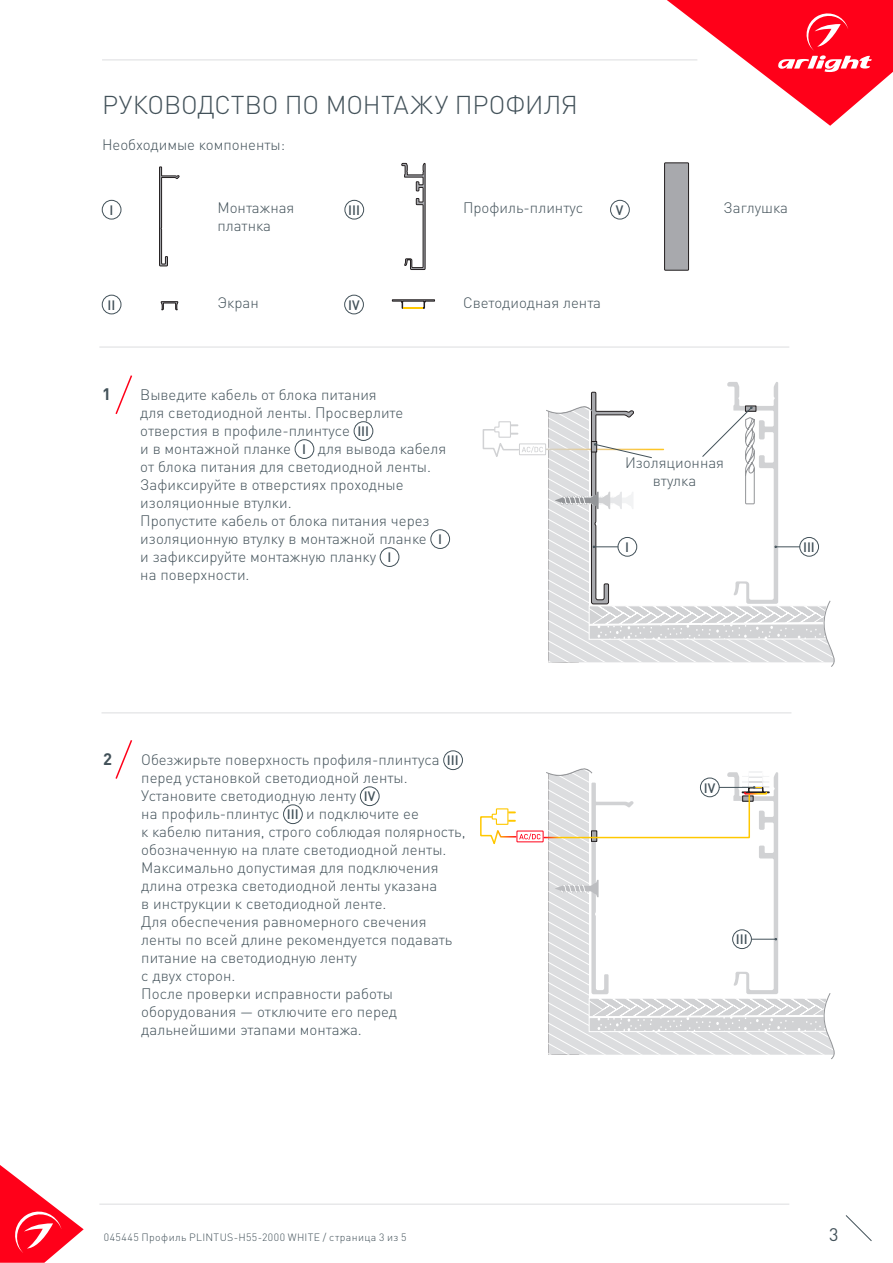
<style>
.page{position:relative;width:893px;height:1263px;background:#fff}
.page>*{position:absolute;margin:0;border:0;box-sizing:border-box;transform-origin:0 0}
.t1{font:300 25.5px "DIN Pro";letter-spacing:-.005em;color:#425159}
.t2{font:18px "DIN Pro";color:#425159}
.t3{font:700 16.5px "DIN Pro";color:#425159}
.t4{font:300 15px/18px "DIN Pro";color:#425159}
.t5{font:500 13.5px "DIN Pro";color:#425159}
.t6{font:300 10.5px "DIN Pro";letter-spacing:.04em;color:#425159}
</style>
<div class="page">
<svg style="left:0;top:1165px;width:84px;height:98px"></svg>
<svg style="left:845px;top:1215px;width:27px;height:26px"></svg>
<svg style="left:667px;top:0;width:226px;height:126px"></svg>
<hr style="left:102px;top:60px;width:595px;height:1px;background:#dcdddf">
<hr style="left:99px;top:347px;width:690px;height:1px;background:#dcdddf">
<hr style="left:102px;top:712px;width:689px;height:1px;background:#dcdddf">
<hr style="left:99px;top:1204px;width:690px;height:1px;background:#dcdddf">
<div style="left:354px;top:421px;width:19px;height:20px;border:1px solid #425159;border-radius:50%"></div>
<div style="left:295px;top:439px;width:19px;height:20px;border:1px solid #425159;border-radius:50%"></div>
<div style="left:431px;top:529px;width:19px;height:20px;border:1px solid #425159;border-radius:50%"></div>
<div style="left:380px;top:547px;width:19px;height:20px;border:1px solid #425159;border-radius:50%"></div>
<svg style="left:392px;top:299px;width:43px;height:10px"></svg>
<svg style="left:115px;top:375px;width:17px;height:39px"></svg>
<div style="left:102px;top:200px;width:19px;height:19px;border:1px solid #425159;border-radius:50%"></div>
<div style="left:345px;top:200px;width:19px;height:19px;border:1px solid #425159;border-radius:50%"></div>
<div style="left:102px;top:295px;width:19px;height:19px;border:1px solid #425159;border-radius:50%"></div>
<div style="left:610px;top:200px;width:19px;height:19px;border:1px solid #425159;border-radius:50%"></div>
<div style="left:344px;top:295px;width:20px;height:19px;border:1px solid #425159;border-radius:50%"></div>
<svg style="left:482px;top:382px;width:353px;height:285px"></svg>
<div style="left:443px;top:751px;width:20px;height:19px;border:1px solid #425159;border-radius:50%"></div>
<div style="left:360px;top:787px;width:19px;height:19px;border:1px solid #425159;border-radius:50%"></div>
<div style="left:283px;top:805px;width:19px;height:19px;border:1px solid #425159;border-radius:50%"></div>
<svg style="left:115px;top:740px;width:18px;height:39px"></svg>
<svg style="left:480px;top:768px;width:355px;height:291px"></svg>
<svg style="left:161px;top:301px;width:17px;height:9px"></svg>
<svg style="left:159px;top:167px;width:21px;height:99px"></svg>
<svg style="left:401px;top:163px;width:24px;height:107px"></svg>
<div style="left:665px;top:163px;width:23px;height:107px;background:#a8a9ad"></div>
<div style="left:664px;top:163px;width:25px;height:107px;border:1px solid #231f20"></div>
<p class="t1" style="left:102px;top:87px;width:477px">РУКОВОДСТВО ПО МОНТАЖУ ПРОФИЛЯ</p>
<p class="t4" style="left:102px;top:134px;width:185px">Необходимые компоненты:</p>
<p class="t4" style="left:217px;top:198px;width:78px">Монтажная платнка</p>
<p class="t4" style="left:463px;top:198px;width:122px">Профиль-плинтус</p>
<p class="t5" style="left:109px;top:201px;width:5px">I</p>
<p class="t5" style="left:348px;top:201px;width:13px">III</p>
<p class="t5" style="left:616px;top:201px;width:9px">V</p>
<p class="t5" style="left:107px;top:296px;width:9px">II</p>
<p class="t4" style="left:217px;top:293px;width:43px">Экран</p>
<p class="t5" style="left:348px;top:296px;width:13px">IV</p>
<p class="t4" style="left:463px;top:293px;width:140px">Cветодиодная лента</p>
<p class="t4" style="left:724px;top:198px;width:66px">Заглушка</p>
<p class="t3" style="left:102px;top:382px;width:10px">1</p>
<p class="t4" style="left:140px;top:384px;width:265px">Выведите кабель от блока питания для светодиодной ленты. Просверлите отверстия в профиле-плинтусе</p>
<p class="t5" style="left:357px;top:422px;width:13px">III</p>
<p class="t4" style="left:140px;top:438px;width:307px;text-indent:178px">для вывода кабеля от блока питания для светодиодной ленты.<br>Зафиксируйте в отверстиях проходные изоляционные втулки.<br>Пропустите кабель от блока питания через изоляционную втулку в монтажной планке</p>
<p class="t4" style="left:140px;top:438px;width:152px">и в монтажной планке</p>
<p class="t5" style="left:302px;top:440px;width:5px">I</p>
<p class="t5" style="left:438px;top:530px;width:5px">I</p>
<p class="t4" style="left:140px;top:546px;width:237px">и зафиксируйте монтажную планку</p>
<p class="t5" style="left:387px;top:548px;width:5px">I</p>
<p class="t4" style="left:140px;top:564px;width:111px">на поверхности.</p>
<p class="t4" style="left:625px;top:453px;width:101px">Изоляционная</p>
<p class="t4" style="left:653px;top:471px;width:45px">втулка</p>
<p class="t5" style="left:625px;top:538px;width:5px">I</p>
<p class="t5" style="left:803px;top:538px;width:13px">III</p>
<p class="t3" style="left:103px;top:747px;width:10px">2</p>
<p class="t4" style="left:141px;top:750px;width:300px">Обезжирьте поверхность профиля-плинтуса</p>
<p class="t5" style="left:447px;top:751px;width:13px">III</p>
<p class="t4" style="left:141px;top:768px;width:268px">перед установкой светодиодной ленты.<br>Установите светодиодную ленту</p>
<p class="t5" style="left:364px;top:787px;width:13px">IV</p>
<p class="t4" style="left:141px;top:804px;width:140px">на профиль-плинтус</p>
<p class="t5" style="left:287px;top:805px;width:13px">III</p>
<p class="t4" style="left:141px;top:804px;width:326px;text-indent:165px">и подключите ее<br>к кабелю питания, строго соблюдая полярность, обозначенную на плате светодиодной ленты.<br>Максимально допустимая для подключения длина отрезка светодиодной ленты указана<br>в инструкции к светодиодной ленте.<br>Для обеспечения равномерного свечения ленты по всей длине рекомендуется подавать питание на светодиодную ленту<br>с двух сторон.<br>После проверки исправности работы оборудования — отключите его перед дальнейшими этапами монтажа.</p>
<p class="t5" style="left:704px;top:778px;width:13px">IV</p>
<p class="t5" style="left:736px;top:930px;width:13px">III</p>
<p class="t6" style="left:104px;top:1230px;width:304px">045445 Профиль PLINTUS-H55-2000 WHITE / страница 3 из 5</p>
<p class="t2" style="left:829px;top:1222px;width:11px">3</p>
</div>
